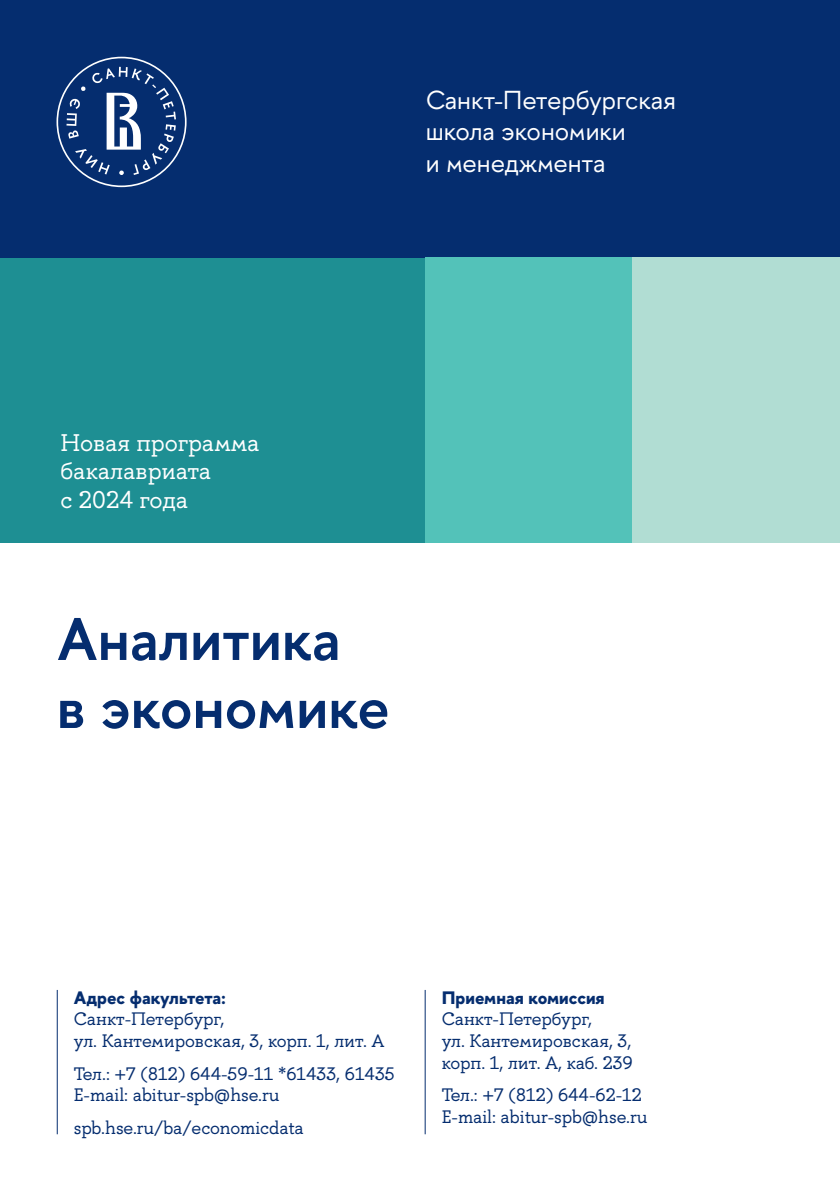
<style>
.page{position:relative;width:840px;height:1191px;background:#fff}
.page>*{position:absolute;margin:0;border:0;box-sizing:border-box;transform-origin:0 0}
.t1{font:600 60px/68px "HSE Sans";color:#052d6f}
.t2{font:26px/31.2px "HSE Sans";color:#fff}
.t3{font:24px/28.8px "HSE Slab";color:#fff}
.t4{font:18px/21.6px "HSE Slab";color:#052d6f}
.t5{font:700 18px "HSE Sans";color:#052d6f}
</style>
<div class="page">
<div style="left:0;top:257px;width:425px;height:286px;background:#1e8f93"></div>
<div style="left:0;top:0;width:839px;height:257px;background:#052d6f"></div>
<div style="left:425px;top:257px;width:207px;height:286px;background:#53c2b9"></div>
<div style="left:632px;top:257px;width:207px;height:286px;background:#b1ddd3"></div>
<hr style="left:57px;top:990px;width:1px;height:144px;background:#052d6f">
<hr style="left:424px;top:990px;width:1px;height:144px;background:#052d6f">
<svg style="left:56px;top:57px;width:130px;height:130px"></svg>
<h2 class="t2" style="left:425px;top:85px;width:252px">Санкт-Петербургская школа экономики<br>и менеджмента</h2>
<h3 class="t3" style="left:61px;top:428px;width:200px">Новая программа бакалавриата<br>с 2024 года</h3>
<h1 class="t1" style="left:57px;top:605px;width:334px">Аналитика<br>в экономике</h1>
<p class="t5" style="left:74px;top:985px;width:154px">Адрес факультета:</p>
<p class="t4" style="left:74px;top:1008px;width:312px">Санкт-Петербург,<br>ул. Кантемировская, 3, корп. 1, лит. А</p>
<p class="t4" style="left:74px;top:1063px;width:322px">Тел.: +7 (812) 644-59-11 *61433, 61435<br>Е-mail: abitur-spb@hse.ru</p>
<p class="t4" style="left:74px;top:1117px;width:231px">spb.hse.ru/ba/economicdata</p>
<p class="t5" style="left:441px;top:985px;width:164px">Приемная комиссия</p>
<p class="t4" style="left:441px;top:1008px;width:192px">Санкт-Петербург,<br>ул. Кантемировская, 3, корп. 1, лит. А, каб. 239</p>
<p class="t4" style="left:441px;top:1084px;width:207px">Тел.: +7 (812) 644-62-12<br>E-mail: abitur-spb@hse.ru</p>
</div>
